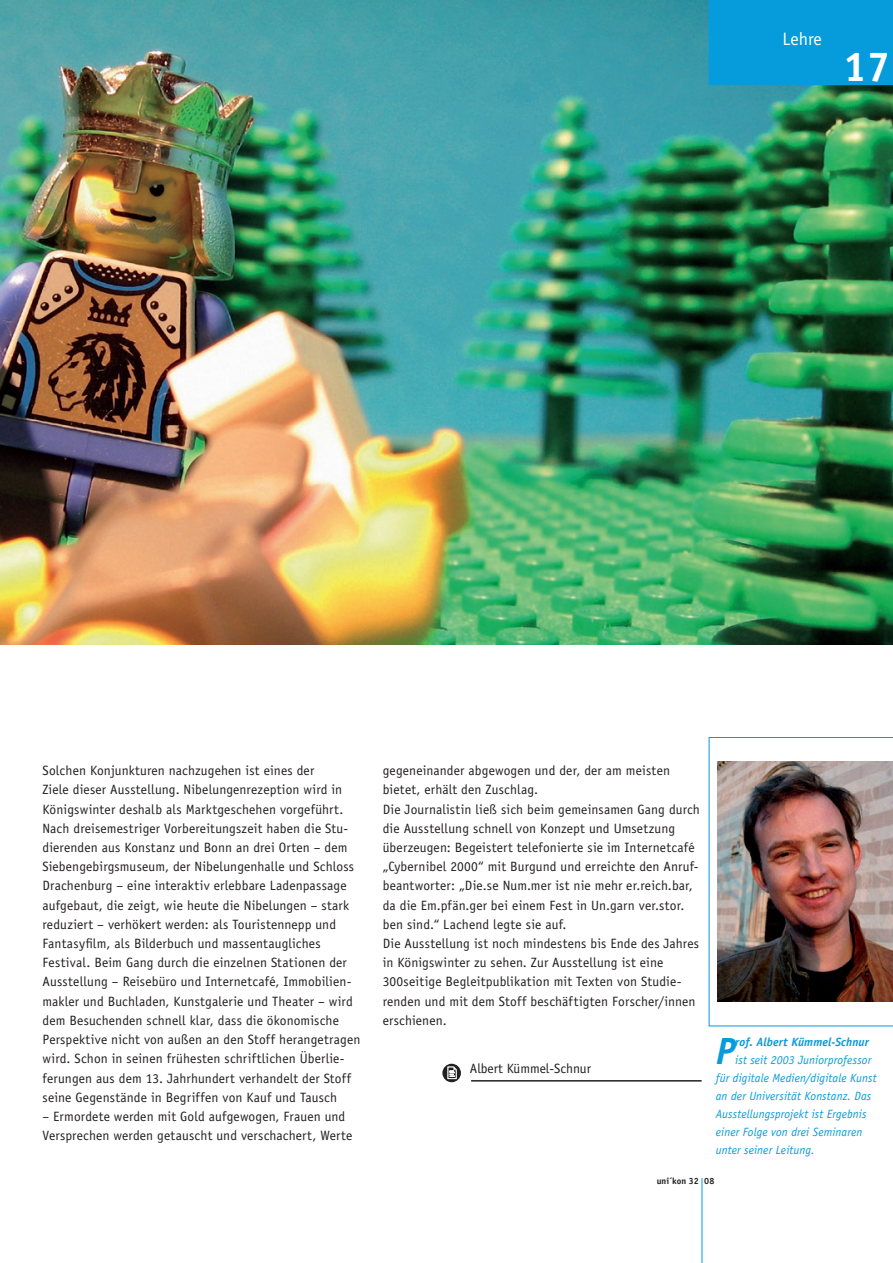
<style>
.page{position:relative;width:893px;height:1263px;background:#fff}
.page>*{position:absolute;margin:0;border:0;box-sizing:border-box;transform-origin:0 0}
.t1{font:700 42px "Officina Sans Std";color:#fff}
.t2{font:italic 700 37.95px "Officina Sans Std";color:#069bda}
.t3{font:18px "Officina Sans Std";color:#fff}
.t4{font:13.5px/19.2px "Officina Sans Std";letter-spacing:.01em;color:#231f20}
.t5{font:italic 12px/18px "Officina Sans Std";letter-spacing:.01em;color:#069bda}
.t6{font:italic 700 12px "Officina Sans Std";letter-spacing:.005em;color:#069bda}
.t7{font:700 9px "Officina Sans Std";color:#231f20}
</style>
<div class="page">
<img style="left:0;top:0;width:893px;height:645px">
<svg style="left:709px;top:737px;width:184px;height:289px"></svg>
<img style="left:717px;top:762px;width:176px;height:239px">
<hr style="left:471px;top:1080px;width:231px;height:1px;background:#231f20">
<svg style="left:442px;top:1064px;width:19px;height:18px"></svg>
<svg style="left:447px;top:1066px;width:10px;height:13px"></svg>
<div style="left:709px;top:0;width:184px;height:85px;background:#069bda"></div>
<hr style="left:702px;top:1178px;width:1px;height:85px;background:#069bda">
<h3 class="t3" style="left:782px;top:28px;width:41px">Lehre</h3>
<h1 class="t1" style="left:843px;top:41px;width:22px">17</h1>
<p class="t4" style="left:43px;top:761px;width:319px">Solchen Konjunkturen nachzugehen ist eines der<br>Ziele dieser Ausstellung. Nibelungenrezeption wird in Königswinter deshalb als Marktgeschehen vorgeführt.<br>Nach dreisemestriger Vorbereitungszeit haben die Stu&shy;dierenden aus Konstanz und Bonn an drei Orten – dem Siebengebirgsmuseum, der Nibelungenhalle und Schloss Drachenburg – eine interaktiv erlebbare Ladenpassage aufgebaut, die zeigt, wie heute die Nibelungen – stark reduziert – verhökert werden: als Touristennepp und Fantasyfilm, als Bilderbuch und massentaugliches Festival. Beim Gang durch die einzelnen Stationen der Ausstellung – Reisebüro und Internetcafé, Immobilien&shy;makler und Buchladen, Kunstgalerie und Theater – wird dem Besuchenden schnell klar, dass die ökonomische Perspektive nicht von außen an den Stoff herangetragen wird. Schon in seinen frühesten schriftlichen Überlie&shy;ferungen aus dem 13. Jahrhundert verhandelt der Stoff seine Gegenstände in Begriffen von Kauf und Tausch</p>
<p class="t4" style="left:43px;top:1107px;width:311px">– Ermordete werden mit Gold aufgewogen, Frauen und<br>Versprechen werden getauscht und verschachert, Werte</p>
<p class="t4" style="left:383px;top:761px;width:319px">gegeneinander abgewogen und der, der am meisten bietet, erhält den Zuschlag.<br>Die Journalistin ließ sich beim gemeinsamen Gang durch die Ausstellung schnell von Konzept und Umsetzung überzeugen: Begeistert telefonierte sie im Internetcafé „Cybernibel 2000“ mit Burgund und erreichte den Anruf&shy;beantworter: „Die.se Num.mer ist nie mehr er.reich.bar, da die Em.pfän.ger bei einem Fest in Un.garn ver.stor. ben sind.“ Lachend legte sie auf.<br>Die Ausstellung ist noch mindestens bis Ende des Jahres in Königswinter zu sehen. Zur Ausstellung ist eine 300seitige Begleitpublikation mit Texten von Studie&shy;renden und mit dem Stoff beschäftigten Forscher/innen erschienen.</p>
<p class="t4" style="left:470px;top:1059px;width:123px">Albert Kümmel-Schnur</p>
<h2 class="t2" style="left:716px;top:1028px;width:21px">P</h2>
<p class="t6" style="left:735px;top:1035px;width:135px">rof. Albert Kümmel-Schnur</p>
<p class="t5" style="left:716px;top:1051px;width:162px;text-indent:19px">ist seit 2003 Juniorprofessor für digitale Medien/digitale Kunst an der Universität Konstanz. Das<br>Ausstellungsprojekt ist Ergebnis einer Folge von drei Seminaren unter seiner Leitung.</p>
<p class="t7" style="left:657px;top:1176px;width:59px">uni´kon 32 08</p>
</div>
